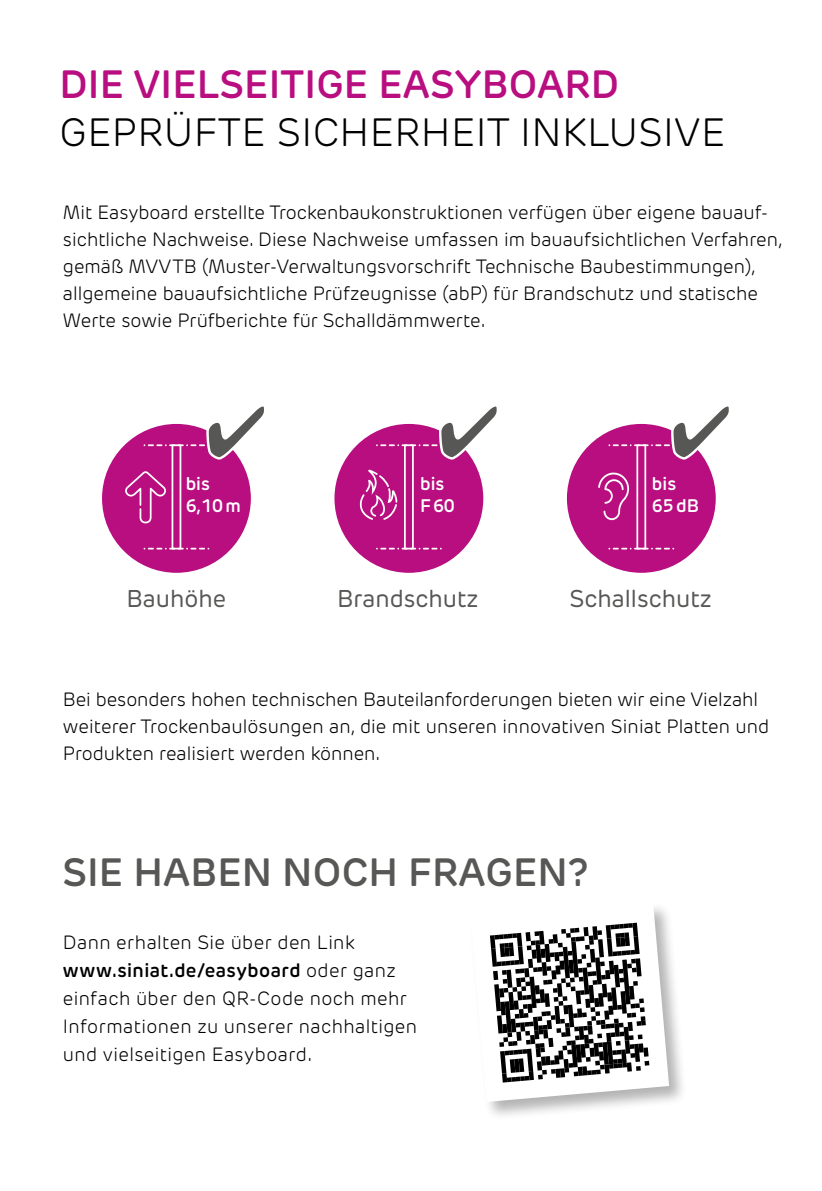
<style>
.page{position:relative;width:822px;height:1191px;background:#fff}
.page>*{position:absolute;margin:0;border:0;box-sizing:border-box;transform-origin:0 0}
.t1{font:300 39px "New Rubrik Edge";letter-spacing:.01em;color:#000}
.t2{font:600 39px "New Rubrik Edge";letter-spacing:.005em;color:#b80e80}
.t3{font:600 39px "New Rubrik Edge";letter-spacing:.005em;color:#575756}
.t4{font:24px "New Rubrik Edge";color:#575756}
.t5{font:300 19px/27px "New Rubrik Edge";color:#000}
.t6{font:300 19px/28px "New Rubrik Edge";letter-spacing:.02em;color:#000}
.t7{font:600 18px/21.6px "New Rubrik Edge";color:#fff}
.s1{font-weight:600}
</style>
<div class="page">
<div style="left:469px;top:901px;width:219px;height:219px;background:#000;opacity:.3"></div>
<svg style="left:471px;top:903px;width:198px;height:199px"></svg>
<svg style="left:490px;top:922px;width:159px;height:160px"></svg>
<div style="left:334px;top:424px;width:149px;height:149px;background:#b80e80;border-radius:50%"></div>
<div style="left:102px;top:424px;width:149px;height:149px;background:#b80e80;border-radius:50%"></div>
<div style="left:567px;top:424px;width:149px;height:149px;background:#b80e80;border-radius:50%"></div>
<svg style="left:598px;top:406px;width:131px;height:143px"></svg>
<svg style="left:360px;top:406px;width:137px;height:143px"></svg>
<svg style="left:125px;top:406px;width:139px;height:143px"></svg>
<h1 class="t2" style="left:60px;top:70px;width:561px">DIE VIELSEITIGE EASYBOARD</h1>
<h1 class="t1" style="left:60px;top:112px;width:667px">GEPRÜFTE SICHERHEIT INKLUSIVE</h1>
<p class="t5" style="left:63px;top:199px;width:721px">Mit Easyboard erstellte Trockenbaukonstruktionen verfügen über eigene bauauf&shy;sichtliche Nachweise. Diese Nachweise umfassen im bauaufsichtlichen Verfahren, gemäß MVV TB (Muster-Verwaltungsvorschrift Technische Baubestimmungen), allgemeine bauaufsichtliche Prüfzeugnisse (abP) für Brandschutz und statische Werte sowie Prüfberichte für Schalldämmwerte.</p>
<p class="t7" style="left:186px;top:474px;width:57px">bis<br>6,10 m</p>
<p class="t7" style="left:420px;top:474px;width:36px">bis<br>F 60</p>
<p class="t7" style="left:652px;top:474px;width:49px">bis<br>65 dB</p>
<p class="t4" style="left:127px;top:589px;width:101px">Bauhöhe</p>
<p class="t4" style="left:337px;top:589px;width:143px">Brandschutz</p>
<p class="t4" style="left:570px;top:589px;width:144px">Schallschutz</p>
<p class="t5" style="left:63px;top:686px;width:708px">Bei besonders hohen technischen Bauteilanforderungen bieten wir eine Vielzahl weiterer Trockenbaulösungen an, die mit unseren innovativen Siniat Platten und<br>Produkten realisiert werden können.</p>
<h1 class="t3" style="left:62px;top:857px;width:528px">SIE HABEN NOCH FRAGEN?</h1>
<p class="t6" style="left:63px;top:928px;width:356px">Dann erhalten Sie über den Link <span class="s1">www.siniat.de/easyboard</span> oder ganz einfach über den QR-Code noch mehr Informationen zu unserer nachhaltigen und vielseitigen Easyboard.</p>
</div>
